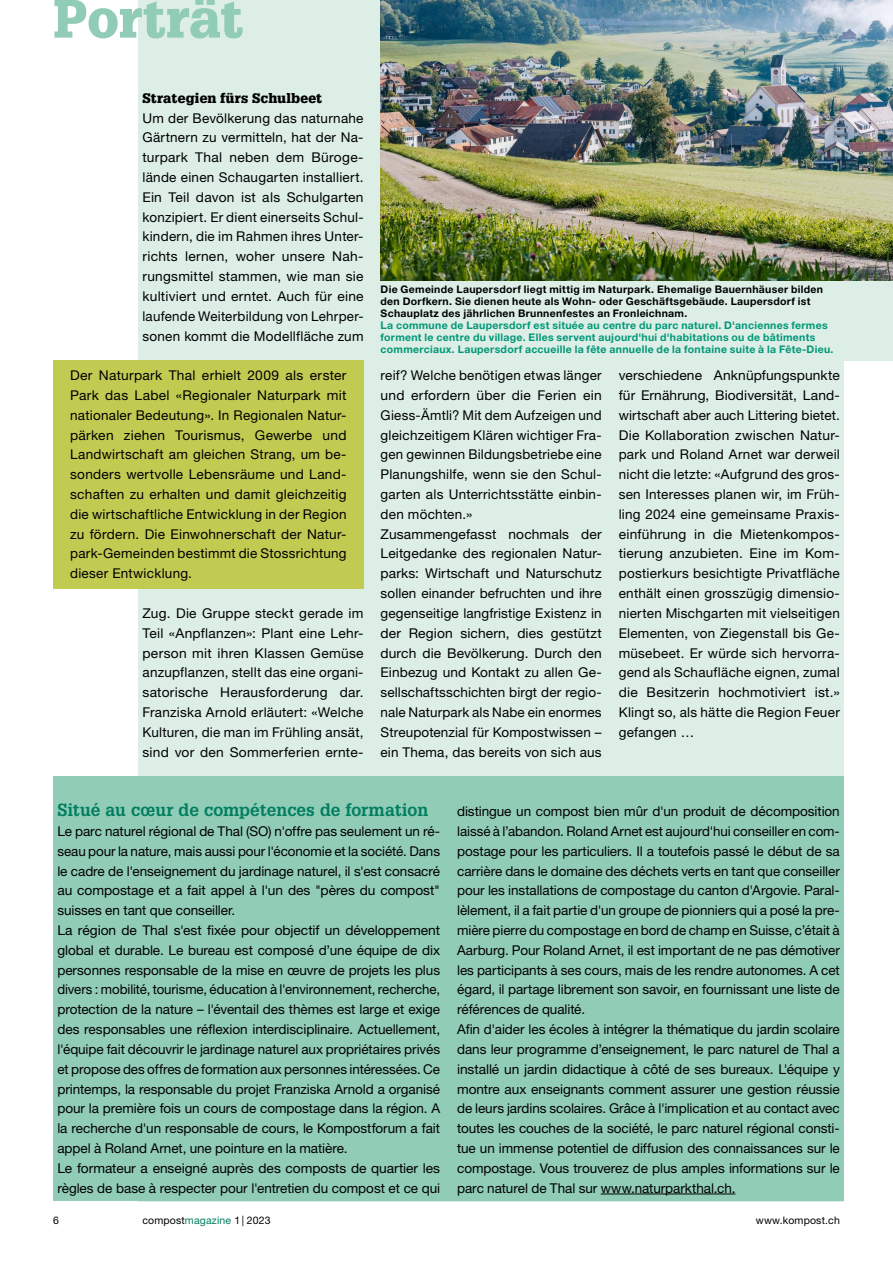
<style>
.page{position:relative;width:893px;height:1263px;background:#fff}
.page>*{position:absolute;margin:0;border:0;box-sizing:border-box;transform-origin:0 0}
.t1{font:900 52.5px "Glypha LT Std";letter-spacing:-.005em;color:#91ccb7}
.t2{font:700 17.25px "Glypha LT Std";color:#007e5f}
.t3{font:13.5px/19.8px "Helvetica Neue LT Std";color:#000;text-align:justify}
.t4{font:13.5px/19.8px "Helvetica Neue LT Std";letter-spacing:.02em;color:#000}
.t5{font:900 13.5px "Glypha LT Std";letter-spacing:.02em;color:#000}
.t6{font:700 10.5px/12px "Helvetica Neue LT Std";letter-spacing:.025em;color:#009777}
.t7{font:700 10.5px/12px "Helvetica Neue LT Std";letter-spacing:.03em;color:#000}
.t8{font:10.5px "Helvetica Neue LT Std";letter-spacing:.015em;color:#000}
.s1{color:#007e5f}
</style>
<div class="page">
<div style="left:138px;top:0;width:706px;height:1201px;background:#dceee6"></div>
<div style="left:53px;top:776px;width:791px;height:425px;background:#91ccb7"></div>
<hr style="left:601px;top:1193px;width:134px;height:1px;background:#000">
<img style="left:381px;top:0;width:512px;height:281px">
<div style="left:381px;top:281px;width:512px;height:79px;background:#dceee6"></div>
<div style="left:53px;top:360px;width:311px;height:228px;background:#c1cb52"></div>
<h1 class="t1" style="left:53px;top:-13px;width:192px">Porträt</h1>
<p class="t5" style="left:142px;top:90px;width:181px">Strategien fürs Schulbeet</p>
<p class="t3" style="left:142px;top:108px;width:223px">Um der Bevölkerung das naturnahe Gärtnern zu vermitteln, hat der Na&shy;turpark Thal neben dem Büroge&shy;lände einen Schaugarten installiert.<br>Ein Teil davon ist als Schulgarten konzipiert. Er dient einerseits Schul&shy;kindern, die im Rahmen ihres Unter&shy;richts lernen, woher unsere Nah&shy;rungsmittel stammen, wie man sie kultiviert und erntet. Auch für eine laufende Weiterbildung von Lehrper&shy;sonen kommt die Modellfläche zum</p>
<p class="t3" style="left:70px;top:365px;width:278px">Der Naturpark Thal erhielt 2009 als erster Park das Label «Regionaler Naturpark mit nationaler Bedeutung». In Regionalen Natur&shy;pärken ziehen Tourismus, Gewerbe und Landwirtschaft am gleichen Strang, um be&shy;sonders wertvolle Lebensräume und Land&shy;schaften zu erhalten und damit gleichzeitig die wirtschaftliche Entwicklung in der Region zu fördern. Die Einwohnerschaft der Natur&shy;park-Gemeinden bestimmt die Stossrichtung dieser Entwicklung.</p>
<p class="t3" style="left:142px;top:603px;width:223px">Zug. Die Gruppe steckt gerade im Teil «Anpflanzen»: Plant eine Lehr&shy;person mit ihren Klassen Gemüse anzupflanzen, stellt das eine organi&shy;satorische Herausforderung dar.<br>Franziska Arnold erläutert: «Welche Kulturen, die man im Frühling ansät, sind vor den Sommerferien ernte-</p>
<p class="t7" style="left:381px;top:283px;width:444px">Die Gemeinde Laupersdorf liegt mittig im Naturpark. Ehemalige Bauernhäuser bilden den Dorfkern. Sie dienen heute als Wohn- oder Geschäftsgebäude. Laupersdorf ist<br>Schauplatz des jährlichen Brunnenfestes an Fronleichnam.</p>
<p class="t6" style="left:381px;top:319px;width:454px">La commune de Laupersdorf est située au centre du parc naturel. D'anciennes fermes forment le centre du village. Elles servent aujourd'hui d'habitations ou de bâtiments commerciaux. Laupersdorf accueille la fête annuelle de la fontaine suite à la Fête-Dieu.</p>
<p class="t3" style="left:381px;top:365px;width:223px;text-align:left">reif? Welche benötigen etwas länger und erfordern über die Ferien ein Giess-Ämtli? Mit dem Aufzeigen und gleichzeitigem Klären wichtiger Fra&shy;gen gewinnen Bildungsbetriebe eine Planungshilfe, wenn sie den Schul&shy;garten als Unterrichtsstätte einbin&shy;den möchten.»<br>Zusammengefasst nochmals der Leitgedanke des regionalen Natur&shy;parks: Wirtschaft und Naturschutz sollen einander befruchten und ihre gegenseitige langfristige Existenz in der Region sichern, dies gestützt durch die Bevölkerung. Durch den Einbezug und Kontakt zu allen Ge&shy;sellschaftsschichten birgt der regio&shy;nale Naturpark als Nabe ein enormes Streupotenzial für Kompostwissen – ein Thema, das bereits von sich aus</p>
<p class="t4" style="left:619px;top:365px;width:223px">verschiedene Anknüpfungspunkte für Ernährung, Biodiversität, Land&shy;wirtschaft aber auch Littering bietet.<br>Die Kollaboration zwischen Natur&shy;park und Roland Arnet war derweil nicht die letzte: «Aufgrund des gros&shy;sen Interesses planen wir, im Früh&shy;ling 2024 eine gemeinsame Praxis&shy;einführung in die Mietenkompos-‑ tierung anzubieten. Eine im Kom&shy;postierkurs besichtigte Privatfläche enthält einen grosszügig dimensio&shy;nierten Mischgarten mit vielseitigen Elementen, von Ziegenstall bis Ge&shy;müsebeet. Er würde sich hervorra&shy;gend als Schaufläche eignen, zumal die Besitzerin hochmotiviert ist.» Klingt so, als hätte die Region Feuer gefangen …</p>
<p class="t2" style="left:57px;top:799px;width:372px">Situé au cœur de compétences de formation</p>
<p class="t3" style="left:57px;top:821px;width:384px;text-align:left">Le parc naturel régional de Thal (SO) n'offre pas seulement un ré&shy;seau pour la nature, mais aussi pour l'économie et la société. Dans le cadre de l'enseignement du jardinage naturel, il s'est consacré au compostage et a fait appel à l'un des "pères du compost" suisses en tant que conseiller.<br>La région de Thal s'est fixée pour objectif un développement global et durable. Le bureau est composé d’une équipe de dix personnes responsable de la mise en œuvre de projets les plus divers : mobilité, tourisme, éducation à l'environnement, recherche, protection de la nature – l'éventail des thèmes est large et exige des responsables une réflexion interdisciplinaire. Actuellement, l'équipe fait découvrir le jardinage naturel aux propriétaires privés et propose des offres de formation aux personnes intéressées. Ce printemps, la responsable du projet Franziska Arnold a organisé pour la première fois un cours de compostage dans la région. A la recherche d'un responsable de cours, le Kompostforum a fait appel à Roland Arnet, une pointure en la matière.<br>Le formateur a enseigné auprès des composts de quartier les règles de base à respecter pour l'entretien du compost et ce qui</p>
<p class="t3" style="left:457px;top:801px;width:384px;text-align:left">distingue un compost bien mûr d'un produit de décomposition laissé à l’abandon. Roland Arnet est aujourd'hui conseiller en com&shy;postage pour les particuliers. Il a toutefois passé le début de sa carrière dans le domaine des déchets verts en tant que conseiller pour les installations de compostage du canton d'Argovie. Paral&shy;lèlement, il a fait partie d'un groupe de pionniers qui a posé la pre&shy;mière pierre du compostage en bord de champ en Suisse, c’était à Aarburg. Pour Roland Arnet, il est important de ne pas démotiver les participants à ses cours, mais de les rendre autonomes. A cet égard, il partage librement son savoir, en fournissant une liste de références de qualité.<br>Afin d'aider les écoles à intégrer la thématique du jardin scolaire dans leur programme d’enseignement, le parc naturel de Thal a installé un jardin didactique à côté de ses bureaux. L'équipe y montre aux enseignants comment assurer une gestion réussie de leurs jardins scolaires. Grâce à l'implication et au contact avec toutes les couches de la société, le parc naturel régional consti&shy;tue un immense potentiel de diffusion des connaissances sur le compostage. Vous trouverez de plus amples informations sur le parc naturel de Thal sur www.naturparkthal.ch.</p>
<p class="t8" style="left:53px;top:1214px;width:7px">6</p>
<p class="t8" style="left:142px;top:1214px;width:130px">compost<span class="s1">magazine</span> 1 | 2023</p>
<p class="t8" style="left:756px;top:1214px;width:85px">www.kompost.ch</p>
</div>
